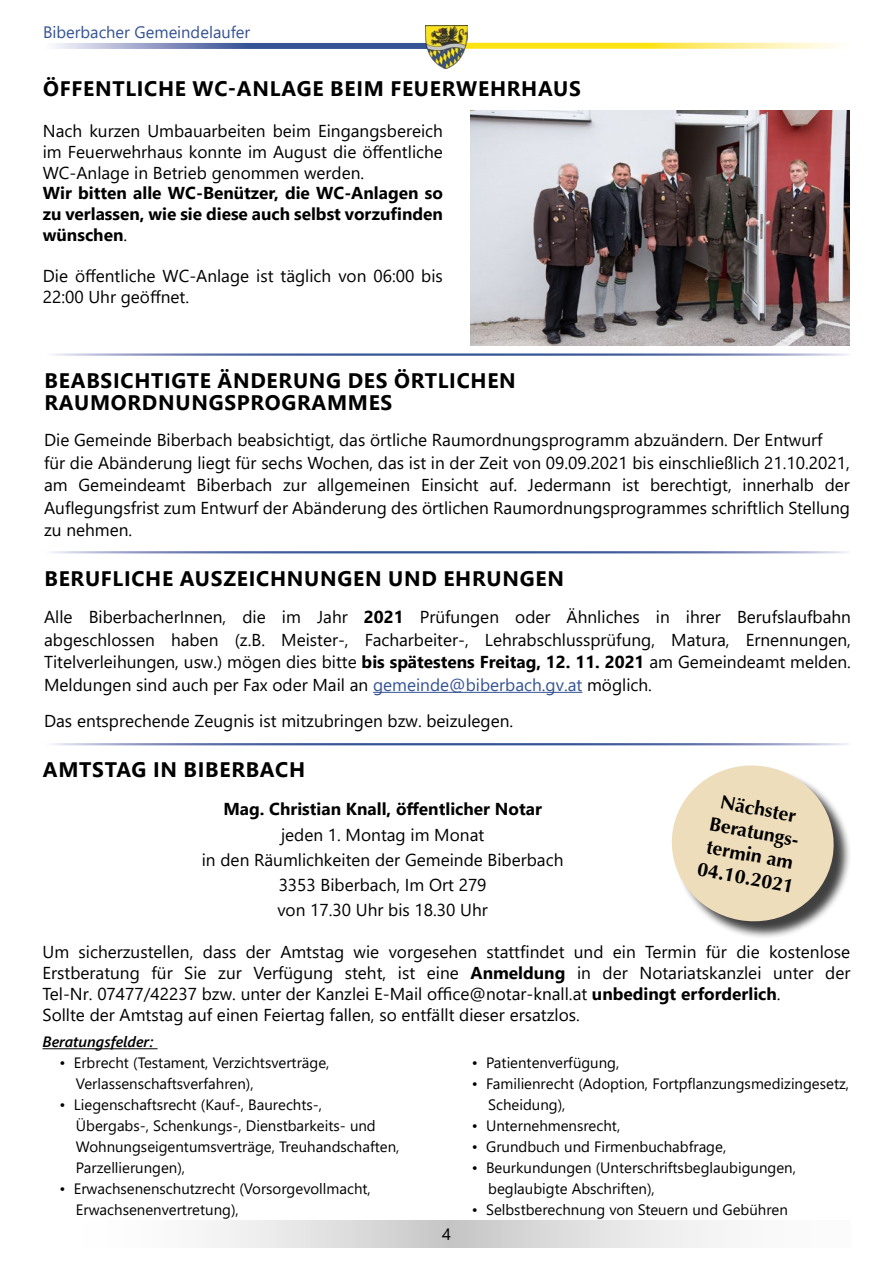
<style>
.page{position:relative;width:893px;height:1263px;background:#fff}
.page>*{position:absolute;margin:0;border:0;box-sizing:border-box;transform-origin:0 0}
.t1{font:700 21px/22.5px "Segoe UI";letter-spacing:.035em;color:#000}
.t2{font:700 19.5px/23.4px "Optima";color:#000;text-align:center}
.t3{font:17.25px/22.5px "Segoe UI";color:#000}
.t4{font:700 17.25px/20.7px "Segoe UI";color:#000;text-align:justify}
.t5{font:16.5px "Segoe UI";color:#345394}
.t6{font:16.5px "Segoe UI";color:#000}
.t7{font:15px/21px "Segoe UI";color:#000}
.t8{font:italic 600 15px "Segoe UI";color:#000}
.s1{font-weight:400}
.s2{font-weight:700}
.s3{color:#345394}
</style>
<div class="page">
<svg style="left:208px;top:1220px;width:513px;height:27px"></svg>
<svg style="left:56px;top:43px;width:370px;height:6px"></svg>
<svg style="left:467px;top:43px;width:373px;height:6px"></svg>
<img style="left:426px;top:26px;width:41px;height:42px">
<div style="left:674px;top:768px;width:178px;height:172px;background:#000;opacity:.75"></div>
<svg style="left:671px;top:765px;width:169px;height:163px"></svg>
<hr style="left:43px;top:1048px;width:115px;height:1px;background:#000">
<hr style="left:373px;top:692px;width:209px;height:1px;background:#345394">
<img style="left:471px;top:111px;width:379px;height:234px">
<p class="t5" style="left:43px;top:16px;width:209px">Biberbacher Gemeindelaufer</p>
<p class="t1" style="left:43px;top:75px;width:539px">ÖFFENTLICHE WC-ANLAGE BEIM FEUERWEHRHAUS</p>
<p class="t3" style="left:43px;top:119px;width:402px;line-height:20.7px;text-align:justify">Nach kurzen Umbauarbeiten beim Eingangsbereich im Feuerwehrhaus konnte im August die öffentliche WC-Anlage in Betrieb genommen werden.</p>
<p class="t4" style="left:43px;top:181px;width:402px">Wir bitten alle WC-Benützer, die WC-Anlagen so zu verlassen, wie sie diese auch selbst vorzufinden wünschen<span class="s1">.</span></p>
<p class="t3" style="left:43px;top:264px;width:402px;line-height:20.7px">Die öffentliche WC-Anlage ist täglich von 06:00 bis<br>22:00 Uhr geöffnet.</p>
<p class="t1" style="left:44px;top:367px;width:473px">BEABSICHTIGTE ÄNDERUNG DES ÖRTLICHEN<br>RAUMORDNUNGSPROGRAMMES</p>
<p class="t3" style="left:44px;top:427px;width:807px">Die Gemeinde Biberbach beabsichtigt, das örtliche Raumordnungsprogramm abzuändern. Der Entwurf<br>für die Abänderung liegt für sechs Wochen, das ist in der Zeit von 09.09.2021 bis einschließlich 21.10.2021, am Gemeindeamt Biberbach zur allgemeinen Einsicht auf. Jedermann ist berechtigt, innerhalb der Auflegungsfrist zum Entwurf der Abänderung des örtlichen Raumordnungsprogrammes schriftlich Stellung zu nehmen.</p>
<p class="t1" style="left:44px;top:565px;width:521px">BERUFLICHE AUSZEICHNUNGEN UND EHRUNGEN</p>
<p class="t3" style="left:44px;top:604px;width:808px;text-align:justify">Alle BiberbacherInnen, die im Jahr <span class="s2">2021</span> Prüfungen oder Ähnliches in ihrer Berufslaufbahn abgeschlossen haben (z.B. Meister-, Facharbeiter-, Lehrabschlussprüfung, Matura, Ernennungen, Titelverleihungen, usw.) mögen dies bitte <span class="s2">bis spätestens Freitag, 12. 11. 2021</span> am Gemeindeamt melden.<br>Meldungen sind auch per Fax oder Mail an <span class="s3">gemeinde@biberbach.gv.at</span> möglich.</p>
<p class="t3" style="left:44px;top:708px;width:471px">Das entsprechende Zeugnis ist mitzubringen bzw. beizulegen.</p>
<p class="t1" style="left:43px;top:756px;width:264px">AMTSTAG IN BIBERBACH</p>
<p class="t4" style="left:223px;top:798px;width:320px">Mag. Christian Knall, öffentlicher Notar</p>
<p class="t3" style="left:202px;top:820px;width:363px;line-height:25.2px;text-align:center">jeden 1. Montag im Monat<br>in den Räumlichkeiten der Gemeinde Biberbach<br>3353 Biberbach, Im Ort 279<br>von 17.30 Uhr bis 18.30 Uhr</p>
<p class="t3" style="left:43px;top:940px;width:809px;line-height:21px">Um sicherzustellen, dass der Amtstag wie vorgesehen stattfindet und ein Termin für die kostenlose Erstberatung für Sie zur Verfügung steht, ist eine <span class="s2">Anmeldung</span> in der Notariatskanzlei unter der Tel-Nr. 07477/42237 bzw. unter der Kanzlei E-Mail office@notar-knall.at <span class="s2">unbedingt erforderlich</span>.<br>Sollte der Amtstag auf einen Feiertag fallen, so entfällt dieser ersatzlos.</p>
<p class="t2" style="left:713px;top:788px;width:99px;rotate:11deg">Nächster<br>Beratungs&shy;termin am<br>04.10.2021</p>
<p class="t8" style="left:43px;top:1028px;width:112px">Beratungsfelder:</p>
<p class="t7" style="left:76px;top:1051px;width:255px;text-indent:-16px">• Erbrecht (Testament, Verzichtsverträge,<br>Verlassenschaftsverfahren),</p>
<p class="t7" style="left:76px;top:1093px;width:325px;text-indent:-16px">• Liegenschaftsrecht (Kauf-, Baurechts-,<br>Übergabs-, Schenkungs-, Dienstbarkeits- und Wohnungseigentumsverträge, Treuhandschaften, Parzellierungen),</p>
<p class="t7" style="left:76px;top:1177px;width:296px;text-indent:-16px">• Erwachsenenschutzrecht (Vorsorgevollmacht,<br>Erwachsenenvertretung),</p>
<p class="t6" style="left:442px;top:1218px;width:10px">4</p>
<p class="t7" style="left:472px;top:1051px;width:149px">• Patientenverfügung,</p>
<p class="t7" style="left:488px;top:1072px;width:362px;text-indent:-16px">• Familienrecht (Adoption, Fortpflanzungsmedizingesetz,<br>Scheidung),</p>
<p class="t7" style="left:472px;top:1114px;width:150px">• Unternehmensrecht,</p>
<p class="t7" style="left:472px;top:1135px;width:256px">• Grundbuch und Firmenbuchabfrage,</p>
<p class="t7" style="left:488px;top:1156px;width:309px;text-indent:-16px">• Beurkundungen (Unterschriftsbeglaubigungen, beglaubigte Abschriften),</p>
<p class="t7" style="left:472px;top:1198px;width:318px">• Selbstberechnung von Steuern und Gebühren</p>
</div>
